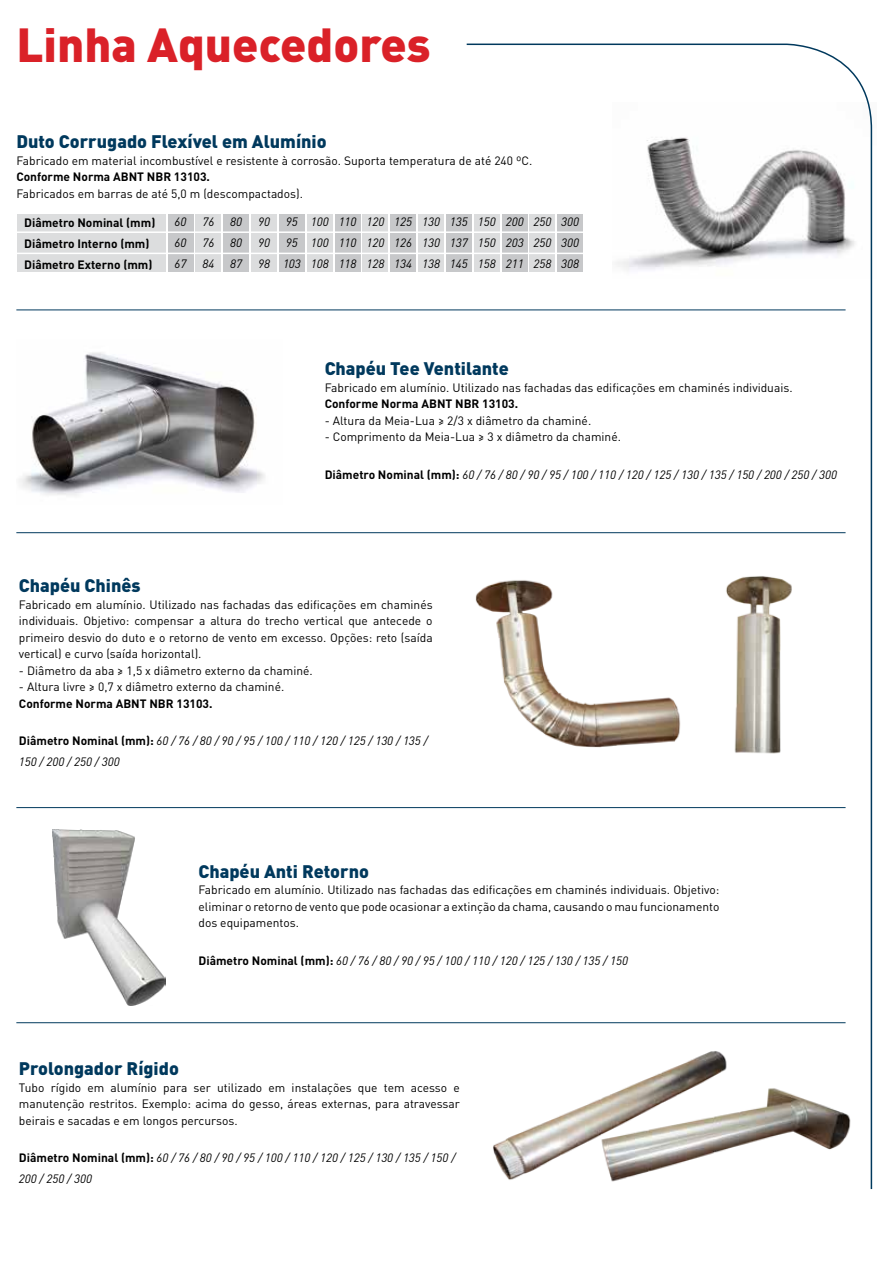
<style>
.page{position:relative;width:893px;height:1263px;background:#fff}
.page>*{position:absolute;margin:0;border:0;box-sizing:border-box;transform-origin:0 0}
.t1{font:900 47.25px "DIN Pro";color:#da2128}
.t2{font:900 18px "DIN Pro";color:#00395d}
.t3{font:12px/16.5px "DIN Pro";color:#000;text-align:justify}
.t4{font:italic 12px/21px "DIN";color:#000;text-align:justify}
.t5{font:700 12px/21px "DIN Pro";color:#000}
.s1{font-family:"DIN Pro";font-weight:700;font-style:normal}
</style>
<div class="page">
<div style="left:168px;top:214px;width:26px;height:58px;background:#c7c8ca"></div>
<div style="left:195px;top:214px;width:26px;height:58px;background:#dcddde"></div>
<div style="left:17px;top:214px;width:149px;height:58px;background:#dcddde"></div>
<div style="left:251px;top:214px;width:26px;height:58px;background:#dcddde"></div>
<div style="left:223px;top:214px;width:26px;height:58px;background:#c7c8ca"></div>
<div style="left:362px;top:214px;width:26px;height:58px;background:#dcddde"></div>
<div style="left:446px;top:214px;width:26px;height:58px;background:#c7c8ca"></div>
<div style="left:335px;top:214px;width:26px;height:58px;background:#c7c8ca"></div>
<div style="left:390px;top:214px;width:26px;height:58px;background:#c7c8ca"></div>
<div style="left:279px;top:214px;width:26px;height:58px;background:#c7c8ca"></div>
<div style="left:418px;top:214px;width:26px;height:58px;background:#dcddde"></div>
<div style="left:307px;top:214px;width:26px;height:58px;background:#dcddde"></div>
<hr style="left:16px;top:231px;width:570px;height:2px;background:#fff">
<hr style="left:16px;top:253px;width:570px;height:1px;background:#fff">
<img style="left:19px;top:352px;width:246px;height:144px">
<hr style="left:16px;top:1022px;width:830px;height:1px;background:#00395d">
<hr style="left:16px;top:807px;width:830px;height:1px;background:#00395d">
<hr style="left:16px;top:532px;width:830px;height:1px;background:#00395d">
<hr style="left:16px;top:310px;width:830px;height:1px;background:#00395d">
<img style="left:52px;top:829px;width:114px;height:176px">
<svg style="left:465px;top:43px;width:408px;height:1147px"></svg>
<h1 class="t1" style="left:16px;top:12px;width:416px">Linha Aquecedores</h1>
<h2 class="t2" style="left:16px;top:129px;width:312px">Duto Corrugado Flexível em Alumínio</h2>
<p class="t3" style="left:16px;top:152px;width:518px">Fabricado em material incombustível e resistente à corrosão. Suporta temperatura de até 240 ºC.</p>
<p class="t5" style="left:16px;top:166px;width:195px">Conforme Norma ABNT NBR 13103.</p>
<p class="t3" style="left:16px;top:185px;width:288px">Fabricados em barras de até 5,0 m (descompactados).</p>
<p class="t5" style="left:24px;top:211px;width:133px">Diâmetro Nominal (mm)<br>Diâmetro Interno (mm)<br>Diâmetro Externo (mm)</p>
<p class="t4" style="left:175px;top:211px;width:13px">60<br>60<br>67</p>
<p class="t4" style="left:202px;top:211px;width:13px">76<br>76<br>84</p>
<p class="t4" style="left:230px;top:211px;width:13px">80<br>80<br>87</p>
<p class="t4" style="left:258px;top:211px;width:13px">90<br>90<br>98</p>
<p class="t4" style="left:283px;top:211px;width:19px;text-align:left">95<br>95<br>103</p>
<p class="t4" style="left:311px;top:211px;width:19px">100<br>100<br>108</p>
<p class="t4" style="left:339px;top:211px;width:19px">110<br>110<br>118</p>
<p class="t4" style="left:366px;top:211px;width:19px">120<br>120<br>128</p>
<p class="t4" style="left:394px;top:211px;width:19px">125<br>126<br>134</p>
<p class="t4" style="left:422px;top:211px;width:19px">130<br>130<br>138</p>
<p class="t4" style="left:450px;top:211px;width:19px">135<br>137<br>145</p>
<p class="t4" style="left:478px;top:211px;width:19px">150<br>150<br>158</p>
<p class="t4" style="left:506px;top:211px;width:19px">200<br>203<br>211</p>
<p class="t4" style="left:533px;top:211px;width:19px">250<br>250<br>258</p>
<p class="t4" style="left:561px;top:211px;width:19px">300<br>300<br>308</p>
<h2 class="t2" style="left:325px;top:357px;width:186px">Chapéu Tee Ventilante</h2>
<p class="t3" style="left:325px;top:379px;width:469px">Fabricado em alumínio. Utilizado nas fachadas das edificações em chaminés individuais.</p>
<p class="t5" style="left:325px;top:393px;width:195px">Conforme Norma ABNT NBR 13103.</p>
<p class="t3" style="left:325px;top:412px;width:268px">- Altura da Meia-Lua ≥ 2/3 x diâmetro da chaminé.</p>
<p class="t3" style="left:325px;top:428px;width:298px">- Comprimento da Meia-Lua ≥ 3 x diâmetro da chaminé.</p>
<p class="t4" style="left:325px;top:464px;width:514px"><span class="s1">Diâmetro Nominal (mm):</span> 60 / 76 / 80 / 90 / 95 / 100 / 110 / 120 / 125 / 130 / 135 / 150 / 200 / 250 / 300</p>
<h2 class="t2" style="left:19px;top:573px;width:123px">Chapéu Chinês</h2>
<p class="t3" style="left:19px;top:595px;width:415px">Fabricado em alumínio. Utilizado nas fachadas das edificações em chaminés individuais. Objetivo: compensar a altura do trecho vertical que antecede o primeiro desvio do duto e o retorno de vento em excesso. Opções: reto (saída vertical) e curvo (saída horizontal).</p>
<p class="t3" style="left:19px;top:661px;width:295px">- Diâmetro da aba ≥ 1,5 x diâmetro externo da chaminé.</p>
<p class="t3" style="left:19px;top:678px;width:267px">- Altura livre ≥ 0,7 x diâmetro externo da chaminé.</p>
<p class="t5" style="left:19px;top:692px;width:195px">Conforme Norma ABNT NBR 13103.</p>
<p class="t4" style="left:19px;top:730px;width:410px"><span class="s1">Diâmetro Nominal (mm):</span> 60 / 76 / 80 / 90 / 95 / 100 / 110 / 120 / 125 / 130 / 135 /<br>150 / 200 / 250 / 300</p>
<h2 class="t2" style="left:198px;top:859px;width:172px">Chapéu Anti Retorno</h2>
<p class="t3" style="left:198px;top:881px;width:522px">Fabricado em alumínio. Utilizado nas fachadas das edificações em chaminés individuais. Objetivo: eliminar o retorno de vento que pode ocasionar a extinção da chama, causando o mau funcionamento dos equipamentos.</p>
<p class="t4" style="left:198px;top:950px;width:431px"><span class="s1">Diâmetro Nominal (mm):</span> 60 / 76 / 80 / 90 / 95 / 100 / 110 / 120 / 125 / 130 / 135 / 150</p>
<h2 class="t2" style="left:19px;top:1056px;width:162px">Prolongador Rígido</h2>
<p class="t3" style="left:19px;top:1078px;width:442px">Tubo rígido em alumínio para ser utilizado em instalações que tem acesso e manutenção restritos. Exemplo: acima do gesso, áreas externas, para atravessar beirais e sacadas e em longos percursos.</p>
<p class="t4" style="left:19px;top:1147px;width:438px"><span class="s1">Diâmetro Nominal (mm):</span> 60 / 76 / 80 / 90 / 95 / 100 / 110 / 120 / 125 / 130 / 135 / 150 /<br>200 / 250 / 300</p>
</div>
